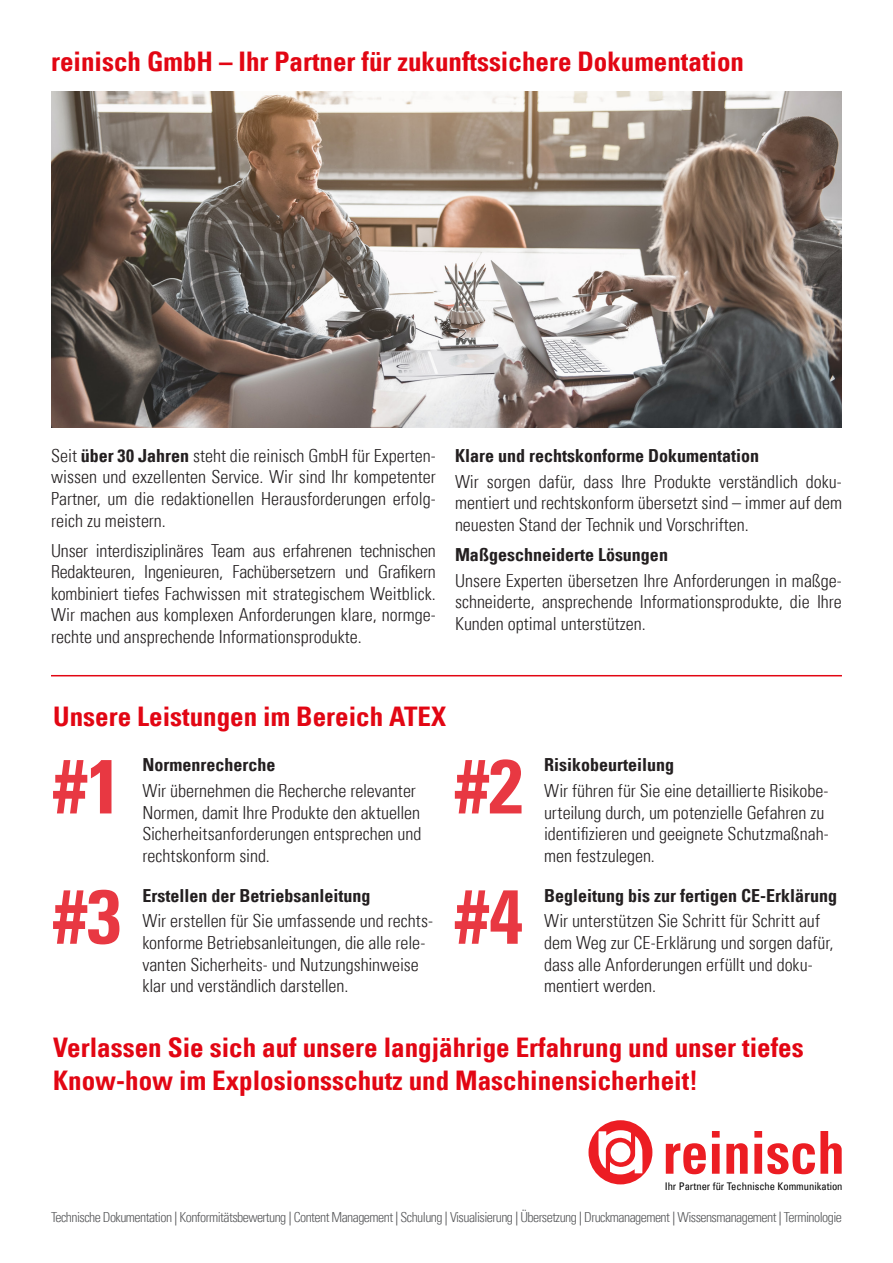
<style>
.page{position:relative;width:893px;height:1263px;background:#fff}
.page>*{position:absolute;margin:0;border:0;box-sizing:border-box;transform-origin:0 0}
.t1{font:700 condensed 76.5px/130.4px "Univers";color:#e83842}
.t2{font:700 condensed 27px/33px "Univers";color:#e20613}
.t3{font:300 condensed 18px/21.6px "Univers";color:#231f20;text-align:justify}
.t4{font:700 condensed 18px "Univers";color:#231f20}
.t5{font:300 condensed 13.8px "Univers";letter-spacing:-.04em;color:#57585a}
.t6{font:condensed 10.5px "Univers";color:#000001}
.s1{font-weight:700}
.s2{font-weight:400}
</style>
<div class="page">
<hr style="left:51px;top:675px;width:791px;height:1px;background:#e20613">
<img style="left:51px;top:92px;width:791px;height:335px">
<svg style="left:588px;top:1120px;width:64px;height:64px"></svg>
<svg style="left:666px;top:1143px;width:40px;height:31px"></svg>
<svg style="left:712px;top:1131px;width:8px;height:43px"></svg>
<svg style="left:726px;top:1143px;width:22px;height:31px"></svg>
<svg style="left:754px;top:1131px;width:88px;height:43px"></svg>
<h2 class="t2" style="left:51px;top:44px;width:694px">reinisch GmbH – Ihr Partner für zukunftssichere Dokumentation</h2>
<p class="t3" style="left:51px;top:445px;width:386px">Seit <span class="s1">über 30 Jahren</span> steht die reinisch GmbH für Experten&shy;wissen und exzellenten Service. Wir sind Ihr kompetenter Partner, um die redaktionellen Herausforderungen erfolg&shy;reich zu meistern.</p>
<p class="t3" style="left:51px;top:539px;width:386px">Unser interdisziplinäres Team aus erfahrenen technischen Redakteuren, Ingenieuren, Fachübersetzern und Grafikern kombiniert tiefes Fachwissen mit strategischem Weitblick.<br>Wir machen aus komplexen Anforderungen klare, normge&shy;rechte und ansprechende Informationsprodukte.</p>
<p class="t4" style="left:455px;top:444px;width:305px">Klare und rechtskonforme Dokumentation</p>
<p class="t3" style="left:455px;top:470px;width:388px">Wir sorgen dafür, dass Ihre Produkte verständlich doku&shy;mentiert und rechtskonform übersetzt sind – immer auf dem neuesten Stand der Technik und Vorschriften.</p>
<p class="t4" style="left:455px;top:543px;width:214px">Maßgeschneiderte Lösungen</p>
<p class="t3" style="left:455px;top:570px;width:388px">Unsere Experten übersetzen Ihre Anforderungen in maßge&shy;schneiderte, ansprechende Informationsprodukte, die Ihre Kunden optimal unterstützen.</p>
<h2 class="t2" style="left:53px;top:700px;width:394px">Unsere Leistungen im Bereich ATEX</h2>
<h1 class="t1" style="left:53px;top:721px;width:69px">#1 #3</h1>
<p class="t4" style="left:142px;top:754px;width:134px">Normenrecherche</p>
<p class="t3" style="left:142px;top:780px;width:281px;text-align:left">Wir übernehmen die Recherche relevanter Normen, damit Ihre Produkte den aktuellen Sicherheitsanforderungen entsprechen und rechtskonform sind.</p>
<p class="t4" style="left:142px;top:884px;width:229px">Erstellen der Betriebsanleitung</p>
<p class="t3" style="left:142px;top:910px;width:292px;text-align:left">Wir erstellen für Sie umfassende und rechts&shy;konforme Betriebsanleitungen, die alle rele&shy;vanten Sicherheits- und Nutzungshinweise klar und verständlich darstellen.</p>
<h1 class="t1" style="left:455px;top:721px;width:69px">#2</h1>
<p class="t4" style="left:544px;top:754px;width:132px">Risikobeurteilung</p>
<p class="t3" style="left:544px;top:780px;width:286px;text-align:left">Wir führen für Sie eine detaillierte Risikobe&shy;urteilung durch, um potenzielle Gefahren zu identifizieren und geeignete Schutzmaßnah&shy;men festzulegen.</p>
<h1 class="t1" style="left:455px;top:851px;width:69px">#4</h1>
<p class="t4" style="left:544px;top:884px;width:294px">Begleitung bis zur fertigen CE-Erklärung</p>
<p class="t3" style="left:544px;top:910px;width:291px;text-align:left">Wir unterstützen Sie Schritt für Schritt auf dem Weg zur CE-Erklärung und sorgen dafür, dass alle Anforderungen erfüllt und doku&shy;mentiert werden.</p>
<h2 class="t2" style="left:53px;top:1030px;width:752px">Verlassen Sie sich auf unsere langjährige Erfahrung und unser tiefes<br>Know-how im Explosionsschutz und Maschinensicherheit!</h2>
<p class="t6" style="left:665px;top:1180px;width:179px">Ihr Partner für Technische Kommunikation</p>
<p class="t5" style="left:51px;top:1209px;width:792px">Technische Dokumentation <span class="s2">|</span> Konformitätsbewertung <span class="s2">|</span> Content Management <span class="s2">|</span> Schulung <span class="s2">|</span> Visualisierung <span class="s2">|</span> Übersetzung <span class="s2">|</span> Druckmanagement <span class="s2">|</span> Wissensmanagement <span class="s2">|</span> Terminologie</p>
</div>
